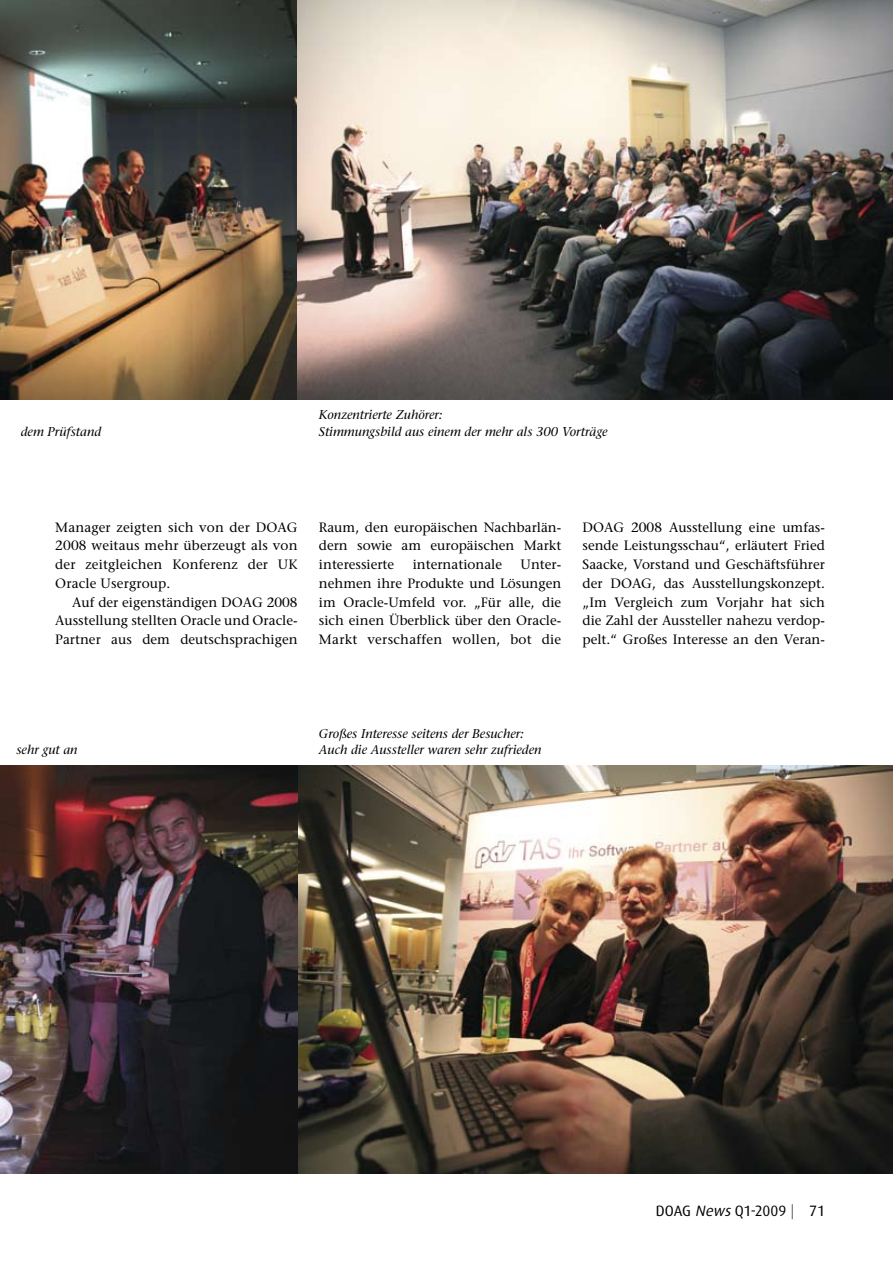
<style>
.page{position:relative;width:893px;height:1263px;background:#fff}
.page>*{position:absolute;margin:0;border:0;box-sizing:border-box;transform-origin:0 0}
.t1{font:15px "Dax";letter-spacing:-.005em;color:#000}
.t2{font:500 13.5px/18.8px "Stone Serif Std";color:#000;text-align:justify}
.t3{font:italic 500 12.75px/16.5px "Stone Serif Std";color:#000}
.s1{font-style:italic}
.s2{color:#636363}
</style>
<div class="page">
<img style="left:0;top:765px;width:893px;height:409px">
<img style="left:0;top:0;width:298px;height:400px">
<img style="left:298px;top:0;width:595px;height:400px">
<p class="t3" style="left:21px;top:423px;width:82px">dem Prüfstand</p>
<p class="t3" style="left:319px;top:407px;width:290px">Konzentrierte Zuhörer:<br>Stimmungsbild aus einem der mehr als 300 Vorträge</p>
<p class="t2" style="left:55px;top:518px;width:244px">Manager zeigten sich von der DOAG 2008 weitaus mehr überzeugt als von der zeitgleichen Konferenz der UK Oracle Usergroup.</p>
<p class="t2" style="left:55px;top:593px;width:244px;text-indent:17px">Auf der eigenständigen DOAG 2008<br>Ausstellung stellten Oracle und Oracle-Partner aus dem deutschsprachigen</p>
<p class="t2" style="left:319px;top:518px;width:244px">Raum, den europäischen Nachbarlän&shy;dern sowie am europäischen Markt interessierte</p>
<p class="t2" style="left:413px;top:555px;width:91px">internationale</p>
<p class="t2" style="left:319px;top:555px;width:244px;text-indent:202px">Unter&shy;nehmen ihre Produkte und Lösungen im Oracle-Umfeld vor. „Für alle, die sich einen Überblick über den Oracle-Markt verschaffen wollen, bot die</p>
<p class="t2" style="left:583px;top:518px;width:244px">DOAG 2008 Ausstellung eine umfas&shy;sende Leistungsschau“, erläutert Fried Saacke, Vorstand und Geschäftsführer der DOAG, das Ausstellungskonzept. „Im Vergleich zum Vorjahr hat sich die Zahl der Aussteller nahezu verdop&shy;pelt.“ Großes Interesse an den Veran-</p>
<p class="t3" style="left:16px;top:742px;width:63px">sehr gut an</p>
<p class="t3" style="left:319px;top:725px;width:224px">Großes Interesse seitens der Besucher:<br>Auch die Aussteller waren sehr zufrieden</p>
<p class="t1" style="left:656px;top:1203px;width:171px">DOAG <span class="s1">News</span>Q1-2009 <span class="s2">|</span> 71</p>
</div>
